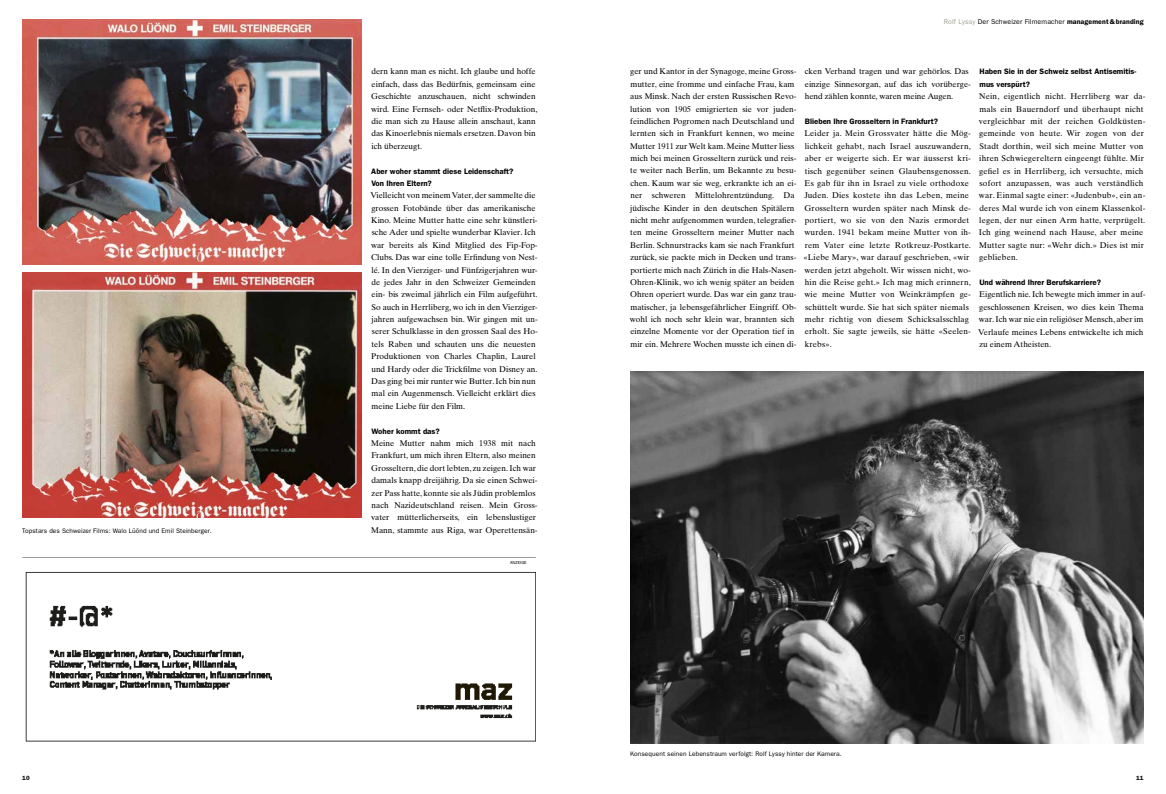
<style>
.page{position:relative;width:1166px;height:794px;background:#fff}
.page>*{position:absolute;margin:0;border:0;box-sizing:border-box;transform-origin:0 0}
.t1{font:8.31px/12.3px "Times Ten";color:#000}
.t2{font:8.31px/12.3px "Times Ten";letter-spacing:.02em;color:#000}
.t3{font:600 7.88px/12.3px "Franklin Gothic";color:#000}
.t4{font:7px "Franklin Gothic";letter-spacing:.015em;color:#000}
.t5{font:6.56px "Franklin Gothic";letter-spacing:.01em;color:#000}
.t6{font:600 6.12px "Franklin Gothic";color:#000}
.t7{font:4.38px "Franklin Gothic";color:#000}
.s1{color:#9e9d90}
.s2{font-weight:600}
</style>
<div class="page">
<img style="left:22px;top:20px;width:339px;height:244px">
<img style="left:22px;top:272px;width:339px;height:245px">
<img style="left:25px;top:572px;width:511px;height:170px">
<hr style="left:22px;top:557px;width:514px;height:1px;background:#9d9d9c">
<img style="left:630px;top:372px;width:513px;height:371px">
<p class="t1" style="left:371px;top:65px;width:168px">dern kann man es nicht. Ich glaube und hoffe einfach, dass das Bedürfnis, gemeinsam eine Geschichte anzuschauen, nicht schwinden wird. Eine Fernseh- oder Netflix-Produktion, die man sich zu Hause allein anschaut, kann das Kinoerlebnis niemals ersetzen. Davon bin ich überzeugt.</p>
<p class="t3" style="left:371px;top:164px;width:144px">Aber woher stammt diese Leidenschaft?<br>Von Ihren Eltern?</p>
<p class="t1" style="left:370px;top:189px;width:169px">Vielleicht von meinem Vater, der sammelte die grossen Fotobände über das amerikanische Kino. Meine Mutter hatte eine sehr künstleri&shy;sche Ader und spielte wunderbar Klavier. Ich war bereits als Kind Mitglied des Fip-Fop-Clubs. Das war eine tolle Erfindung von Nest&shy;lé. In den Vierziger- und Fünfzigerjahren wur&shy;de jedes Jahr in den Schweizer Gemeinden ein- bis zweimal jährlich ein Film aufgeführt.<br>So auch in Herrliberg, wo ich in den Vierziger&shy;jahren aufgewachsen bin. Wir gingen mit un&shy;serer Schulklasse in den grossen Saal des Ho&shy;tels Raben und schauten uns die neuesten Produktionen von Charles Chaplin, Laurel und Hardy oder die Trickfilme von Disney an.<br>Das ging bei mir runter wie Butter. Ich bin nun mal ein Augenmensch. Vielleicht erklärt dies meine Liebe für den Film.</p>
<p class="t3" style="left:371px;top:424px;width:70px">Woher kommt das?</p>
<p class="t1" style="left:371px;top:437px;width:168px">Meine Mutter nahm mich 1938 mit nach Frankfurt, um mich ihren Eltern, also meinen Grosseltern, die dort lebten, zu zeigen. Ich war damals knapp dreijährig. Da sie einen Schwei&shy;zer Pass hatte, konnte sie als Jüdin problemlos nach Nazideutschland reisen. Mein Gross&shy;vater mütterlicherseits, ein lebenslustiger</p>
<p class="t5" style="left:22px;top:527px;width:191px">Topstars des Schweizer Films: Walo Lüönd und Emil Steinberger.</p>
<p class="t1" style="left:371px;top:523px;width:168px">Mann, stammte aus Riga, war Operettensän-</p>
<p class="t7" style="left:510px;top:559px;width:18px">ANZEIGE</p>
<p class="t4" style="left:944px;top:17px;width:201px"><span class="s1">Rolf Lyssy</span> Der Schweizer Filmemacher <span class="s2">management &amp; branding</span></p>
<p class="t1" style="left:630px;top:65px;width:168px">ger und Kantor in der Synagoge, meine Gross&shy;mutter, eine fromme und einfache Frau, kam aus Minsk. Nach der ersten Russischen Revo&shy;lution von 1905 emigrierten sie vor juden&shy;feindlichen Pogromen nach Deutschland und lernten sich in Frankfurt kennen, wo meine Mutter 1911 zur Welt kam. Meine Mutter liess mich bei meinen Grosseltern zurück und reis&shy;te weiter nach Berlin, um Bekannte zu besu&shy;chen. Kaum war sie weg, erkrankte ich an ei&shy;ner schweren Mittelohrentzündung. Da jüdische Kinder in den deutschen Spitälern nicht mehr aufgenommen wurden, telegrafier&shy;ten meine Grosseltern meiner Mutter nach Berlin. Schnurstracks kam sie nach Frankfurt zurück, sie packte mich in Decken und trans&shy;portierte mich nach Zürich in die Hals-Nasen-Ohren-Klinik, wo ich wenig später an beiden Ohren operiert wurde. Das war ein ganz trau&shy;matischer, ja lebensgefährlicher Eingriff. Ob&shy;wohl ich noch sehr klein war, brannten sich einzelne Momente vor der Operation tief in mir ein. Mehrere Wochen musste ich einen di-</p>
<p class="t1" style="left:805px;top:65px;width:168px">cken Verband tragen und war gehörlos. Das einzige Sinnesorgan, auf das ich vorüberge&shy;hend zählen konnte, waren meine Augen.</p>
<p class="t3" style="left:979px;top:65px;width:158px">Haben Sie in der Schweiz selbst Antisemitis&shy;mus verspürt?</p>
<p class="t2" style="left:979px;top:90px;width:168px">Nein, eigentlich nicht. Herrliberg war da&shy;mals ein Bauerndorf und überhaupt nicht vergleichbar mit der reichen Goldküsten&shy;gemeinde von heute. Wir zogen von der Stadt dorthin, weil sich meine Mutter von ihren Schwiegereltern eingeengt fühlte. Mir gefiel es in Herrliberg, ich versuchte, mich sofort anzupassen, was auch verständlich war. Einmal sagte einer: «Judenbub», ein an&shy;deres Mal wurde ich von einem Klassenkol&shy;legen, der nur einen Arm hatte, verprügelt.<br>Ich ging weinend nach Hause, aber meine Mutter sagte nur: «Wehr dich.» Dies ist mir geblieben.</p>
<p class="t3" style="left:979px;top:276px;width:123px">Und während Ihrer Berufskarriere?</p>
<p class="t1" style="left:978px;top:288px;width:169px">Eigentlich nie. Ich bewegte mich immer in auf&shy;geschlossenen Kreisen, wo dies kein Thema war. Ich war nie ein religiöser Mensch, aber im Verlaufe meines Lebens entwickelte ich mich zu einem Atheisten.</p>
<p class="t3" style="left:805px;top:115px;width:135px">Blieben Ihre Grosseltern in Frankfurt?</p>
<p class="t2" style="left:803px;top:127px;width:169px">Leider ja. Mein Grossvater hätte die Mög&shy;lichkeit gehabt, nach Israel auszuwandern, aber er weigerte sich. Er war äusserst kri&shy;tisch gegenüber seinen Glaubensgenossen.<br>Es gab für ihn in Israel zu viele orthodoxe Juden. Dies kostete ihn das Leben, meine Grosseltern wurden später nach Minsk de&shy;portiert, wo sie von den Nazis ermordet wurden. 1941 bekam meine Mutter von ih&shy;rem Vater eine letzte Rotkreuz-Postkarte. «Liebe Mary», war darauf geschrieben, «wir werden jetzt abgeholt. Wir wissen nicht, wo&shy;hin die Reise geht.» Ich mag mich erinnern, wie meine Mutter von Weinkrämpfen ge&shy;schüttelt wurde. Sie hat sich später niemals mehr richtig von diesem Schicksalsschlag erholt. Sie sagte jeweils, sie hätte «Seelen&shy;krebs».</p>
<p class="t5" style="left:630px;top:749px;width:213px">Konsequent seinen Lebenstraum verfolgt: Rolf Lyssy hinter der Kamera.</p>
<p class="t6" style="left:22px;top:774px;width:9px">10</p>
<p class="t6" style="left:1136px;top:774px;width:9px">11</p>
</div>
